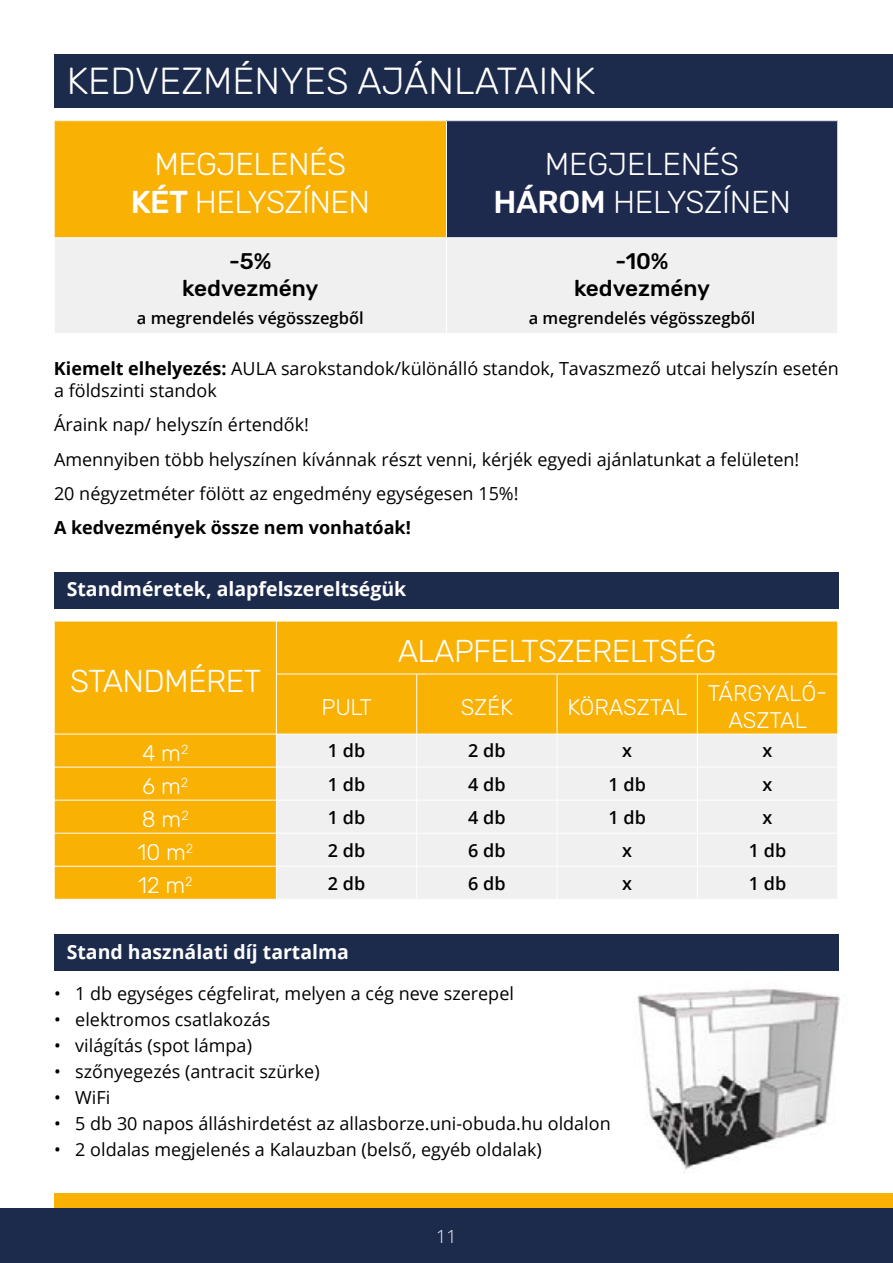
<style>
.page{position:relative;width:893px;height:1263px;background:#fff}
.page>*{position:absolute;margin:0;border:0;box-sizing:border-box;transform-origin:0 0}
.t1{font:300 37.5px "Rubik";color:#fff}
.t2{font:300 31.5px/37.8px "Rubik";letter-spacing:-.02em;color:#fff;text-align:center}
.t3{font:300 22.5px/27px "Rubik";letter-spacing:-.01em;color:#fff;text-align:center}
.t4{font:500 22.5px/27px "Rubik";color:#000;text-align:center}
.t5{font:700 19.5px "Open Sans";color:#fff}
.t6{font:18px/34.3px "Open Sans";color:#000}
.t7{font:600 18px "Open Sans";color:#000}
.t8{font:700 18px "Open Sans";color:#000}
.t9{font:300 18px "Open Sans";color:#fff}
.t10{font:600 16.5px "Open Sans";color:#000}
.s1{font-weight:500}
.s2{font-weight:700}
</style>
<div class="page">
<div style="left:54px;top:1194px;width:839px;height:69px;background:#f9b104"></div>
<div style="left:0;top:1209px;width:893px;height:54px;background:#1c2a4c"></div>
<img style="left:637px;top:989px;width:203px;height:184px">
<div style="left:54px;top:54px;width:839px;height:54px;background:#1c2a4c"></div>
<div style="left:54px;top:121px;width:392px;height:117px;background:#f9b104"></div>
<div style="left:446px;top:121px;width:392px;height:117px;background:#1d294d"></div>
<div style="left:55px;top:238px;width:782px;height:95px;background:#f0f0f0"></div>
<hr style="left:54px;top:121px;width:1px;height:117px;background:#fff">
<hr style="left:446px;top:121px;width:1px;height:117px;background:#fff">
<hr style="left:837px;top:121px;width:1px;height:117px;background:#fff">
<hr style="left:54px;top:237px;width:392px;height:1px;background:#fff">
<hr style="left:446px;top:237px;width:392px;height:1px;background:#fff">
<hr style="left:446px;top:238px;width:1px;height:95px;background:#fff">
<div style="left:54px;top:572px;width:785px;height:36px;background:#1c2a4c"></div>
<div style="left:54px;top:934px;width:785px;height:37px;background:#1c2a4c"></div>
<div style="left:55px;top:622px;width:221px;height:277px;background:#f9b104"></div>
<div style="left:277px;top:622px;width:560px;height:112px;background:#f9b104"></div>
<div style="left:558px;top:675px;width:279px;height:59px;background:#f9b104"></div>
<div style="left:277px;top:735px;width:279px;height:164px;background:#f0f0f0"></div>
<div style="left:558px;top:735px;width:279px;height:164px;background:#f0f0f0"></div>
<hr style="left:276px;top:674px;width:141px;height:1px;background:#fff">
<hr style="left:417px;top:674px;width:140px;height:1px;background:#fff">
<hr style="left:416px;top:674px;width:1px;height:60px;background:#fff">
<hr style="left:557px;top:674px;width:140px;height:1px;background:#fff">
<hr style="left:557px;top:674px;width:1px;height:60px;background:#fff">
<hr style="left:697px;top:674px;width:141px;height:1px;background:#fff">
<hr style="left:697px;top:674px;width:1px;height:60px;background:#fff">
<hr style="left:54px;top:734px;width:222px;height:1px;background:#fff">
<hr style="left:416px;top:734px;width:1px;height:33px;background:#fff">
<hr style="left:697px;top:734px;width:1px;height:33px;background:#fff">
<hr style="left:54px;top:767px;width:222px;height:1px;background:#fff">
<hr style="left:276px;top:767px;width:141px;height:1px;background:#fff">
<hr style="left:417px;top:767px;width:140px;height:1px;background:#fff">
<hr style="left:416px;top:767px;width:1px;height:33px;background:#fff">
<hr style="left:557px;top:767px;width:140px;height:1px;background:#fff">
<hr style="left:697px;top:767px;width:141px;height:1px;background:#fff">
<hr style="left:697px;top:767px;width:1px;height:33px;background:#fff">
<hr style="left:54px;top:800px;width:222px;height:1px;background:#fff">
<hr style="left:276px;top:800px;width:141px;height:1px;background:#fff">
<hr style="left:417px;top:800px;width:140px;height:1px;background:#fff">
<hr style="left:416px;top:800px;width:1px;height:33px;background:#fff">
<hr style="left:557px;top:800px;width:140px;height:1px;background:#fff">
<hr style="left:697px;top:800px;width:141px;height:1px;background:#fff">
<hr style="left:697px;top:800px;width:1px;height:33px;background:#fff">
<hr style="left:54px;top:833px;width:222px;height:1px;background:#fff">
<hr style="left:276px;top:833px;width:141px;height:1px;background:#fff">
<hr style="left:417px;top:833px;width:140px;height:1px;background:#fff">
<hr style="left:416px;top:833px;width:1px;height:33px;background:#fff">
<hr style="left:557px;top:833px;width:140px;height:1px;background:#fff">
<hr style="left:697px;top:833px;width:141px;height:1px;background:#fff">
<hr style="left:697px;top:833px;width:1px;height:33px;background:#fff">
<hr style="left:54px;top:866px;width:222px;height:1px;background:#fff">
<hr style="left:276px;top:866px;width:141px;height:1px;background:#fff">
<hr style="left:417px;top:866px;width:140px;height:1px;background:#fff">
<hr style="left:416px;top:866px;width:1px;height:33px;background:#fff">
<hr style="left:557px;top:866px;width:140px;height:1px;background:#fff">
<hr style="left:697px;top:866px;width:141px;height:1px;background:#fff">
<hr style="left:697px;top:866px;width:1px;height:33px;background:#fff">
<h1 class="t1" style="left:67px;top:60px;width:530px">KEDVEZMÉNYES AJÁNLATAINK</h1>
<h2 class="t2" style="left:131px;top:146px;width:241px">MEGJELENÉS<br><span class="s1">KÉT</span> HELYSZÍNEN</h2>
<h2 class="t2" style="left:493px;top:146px;width:299px">MEGJELENÉS<br><span class="s1">HÁROM</span> HELYSZÍNEN</h2>
<p class="t4" style="left:182px;top:248px;width:138px">-5% kedvezmény</p>
<p class="t10" style="left:137px;top:307px;width:228px">a megrendelés végösszegből</p>
<p class="t4" style="left:574px;top:248px;width:138px">-10% kedvezmény</p>
<p class="t10" style="left:529px;top:307px;width:228px">a megrendelés végösszegből</p>
<p class="t6" style="left:54px;top:357px;width:786px;line-height:21.6px"><span class="s2">Kiemelt elhelyezés:</span> AULA sarokstandok/különálló standok, Tavaszmező utcai helyszín esetén a földszinti standok</p>
<p class="t6" style="left:54px;top:407px;width:747px">Áraink nap/ helyszín értendők!<br>Amennyiben több helyszínen kívánnak részt venni, kérjék egyedi ajánlatunkat a felületen!<br>20 négyzetméter fölött az engedmény egységesen 15%!</p>
<p class="t8" style="left:54px;top:515px;width:358px">A kedvezmények össze nem vonhatóak!</p>
<p class="t5" style="left:67px;top:576px;width:341px">Standméretek, alapfelszereltségük</p>
<h2 class="t2" style="left:70px;top:663px;width:193px">STANDMÉRET</h2>
<h2 class="t2" style="left:398px;top:633px;width:320px">ALAPFELTSZERELTSÉG</h2>
<p class="t3" style="left:322px;top:694px;width:52px">PULT</p>
<p class="t3" style="left:461px;top:694px;width:54px">SZÉK</p>
<p class="t3" style="left:567px;top:694px;width:122px">KÖRASZTAL</p>
<p class="t3" style="left:708px;top:680px;width:121px">TÁRGYALÓ-<br>ASZTAL</p>
<p class="t3" style="left:142px;top:740px;width:48px">4 m<sup>2</sup></p>
<p class="t7" style="left:328px;top:738px;width:39px">1 db</p>
<p class="t7" style="left:468px;top:738px;width:39px">2 db</p>
<p class="t7" style="left:622px;top:738px;width:11px">x</p>
<p class="t7" style="left:763px;top:738px;width:11px">x</p>
<p class="t3" style="left:142px;top:773px;width:48px">6 m<sup>2</sup></p>
<p class="t7" style="left:328px;top:772px;width:39px">1 db</p>
<p class="t7" style="left:468px;top:772px;width:39px">4 db</p>
<p class="t7" style="left:608px;top:772px;width:39px">1 db</p>
<p class="t7" style="left:763px;top:772px;width:11px">x</p>
<p class="t3" style="left:142px;top:806px;width:48px">8 m<sup>2</sup></p>
<p class="t7" style="left:328px;top:805px;width:39px">1 db</p>
<p class="t7" style="left:468px;top:805px;width:39px">4 db</p>
<p class="t7" style="left:608px;top:805px;width:39px">1 db</p>
<p class="t7" style="left:763px;top:805px;width:11px">x</p>
<p class="t3" style="left:137px;top:839px;width:57px">10 m<sup>2</sup></p>
<p class="t7" style="left:328px;top:838px;width:39px">2 db</p>
<p class="t7" style="left:468px;top:838px;width:39px">6 db</p>
<p class="t7" style="left:622px;top:838px;width:11px">x</p>
<p class="t7" style="left:749px;top:838px;width:39px">1 db</p>
<p class="t3" style="left:138px;top:872px;width:56px">12 m<sup>2</sup></p>
<p class="t7" style="left:328px;top:871px;width:39px">2 db</p>
<p class="t7" style="left:468px;top:871px;width:39px">6 db</p>
<p class="t7" style="left:622px;top:871px;width:11px">x</p>
<p class="t7" style="left:749px;top:871px;width:39px">1 db</p>
<p class="t5" style="left:67px;top:938px;width:284px">Stand használati díj tartalma</p>
<p class="t6" style="left:54px;top:976px;width:461px">• 1 db egységes cégfelirat, melyen a cég neve szerepel</p>
<p class="t6" style="left:54px;top:1002px;width:218px">• elektromos csatlakozás</p>
<p class="t6" style="left:54px;top:1028px;width:199px">• világítás (spot lámpa)</p>
<p class="t6" style="left:54px;top:1054px;width:267px">• szőnyegezés (antracit szürke)</p>
<p class="t6" style="left:54px;top:1079px;width:58px">• WiFi</p>
<p class="t6" style="left:54px;top:1105px;width:558px">• 5 db 30 napos álláshirdetést az allasborze.uni-obuda.hu oldalon</p>
<p class="t6" style="left:54px;top:1131px;width:489px">• 2 oldalas megjelenés a Kalauzban (belső, egyéb oldalak)</p>
<p class="t9" style="left:436px;top:1224px;width:22px">11</p>
</div>
